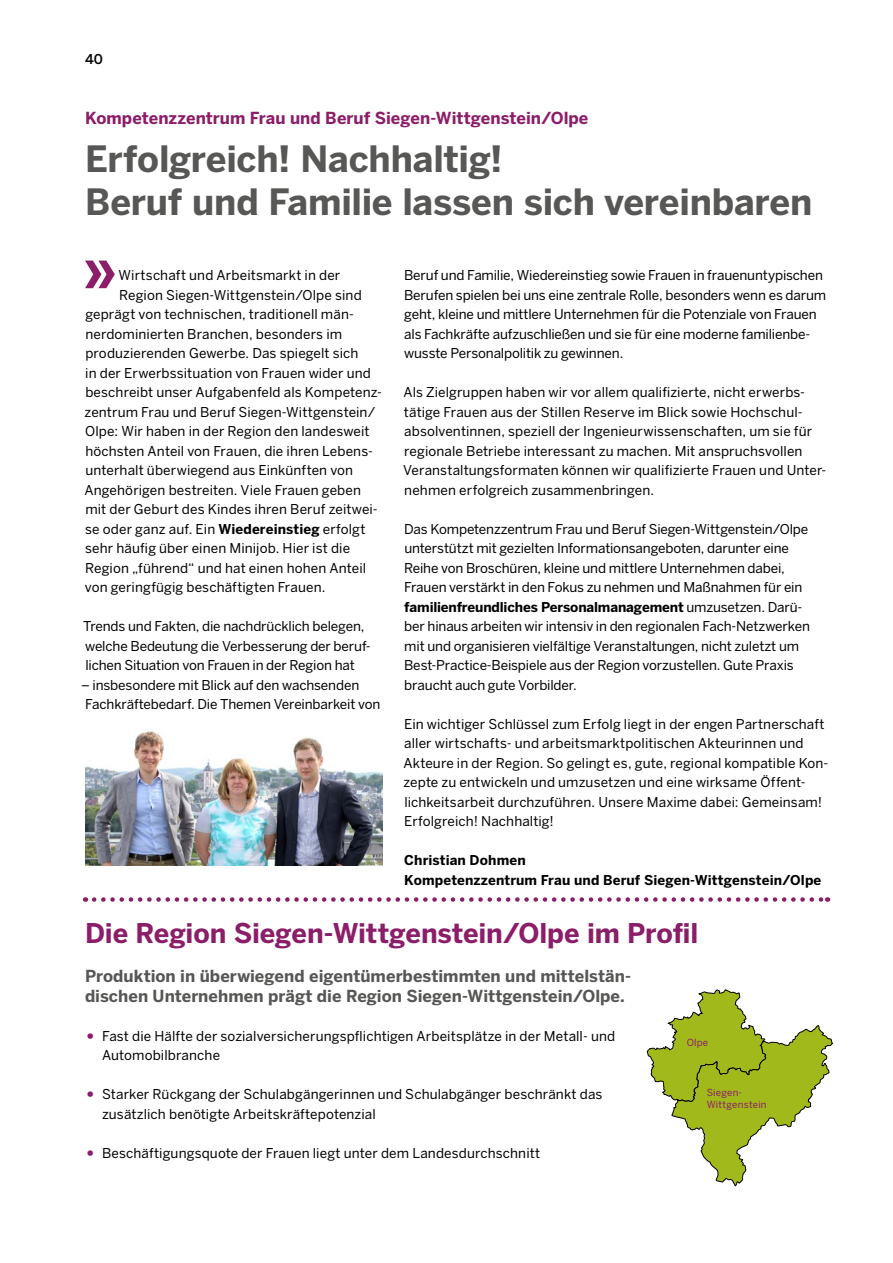
<style>
.page{position:relative;width:893px;height:1263px;background:#fff}
.page>*{position:absolute;margin:0;border:0;box-sizing:border-box;transform-origin:0 0}
._03-Headline_24pt_Bo{font:700 36px "Benton Sans";letter-spacing:-.005em;color:#575756}
._02a-Headline_18pt_B{font:700 27px "Benton Sans";letter-spacing:-.005em;color:#8b1d69}
._04-Subhead_11pt_Bol{font:700 16.5px/19.5px "Benton Sans";color:#575756}
._01-Dachzeile{font:700 16.5px "Benton Sans";color:#8b1d69}
._02-Fließtext_9pt_Re{font:13.5px/19.5px "Benton Sans";letter-spacing:.005em;color:#000}
._04-Fließtext_9pt_Bo{font:700 13.5px "Benton Sans";letter-spacing:.01em;color:#000}
.t1{font:500 13.5px "Benton Sans";color:#000}
._05-Marginalie{font:9.75px "Benton Sans";letter-spacing:.02em;color:#8b1d69}
.s1{font-weight:700}
.s2{font-size:22.5px;color:#8b1d69}
</style>
<div class="page">
<svg style="left:94px;top:897px;width:734px;height:5px"></svg>
<img style="left:85px;top:731px;width:298px;height:134px">
<svg style="left:85px;top:261px;width:30px;height:27px"></svg>
<svg style="left:646px;top:989px;width:187px;height:198px"></svg>
<p class="t1" style="left:85px;top:51px;width:19px">40</p>
<p class="_01-Dachzeile" style="left:85px;top:108px;width:505px">Kompetenzzentrum Frau und Beruf Siegen-Wittgenstein/Olpe</p>
<p class="_03-Headline_24pt_Bo" style="left:85px;top:138px;width:419px">Erfolgreich! Nachhaltig!</p>
<p class="_03-Headline_24pt_Bo" style="left:85px;top:181px;width:729px">Beruf und Familie lassen sich vereinbaren</p>
<p class="_02-Fließtext_9pt_Re" style="left:119px;top:265px;width:223px">Wirtschaft und Arbeitsmarkt in der</p>
<p class="_02-Fließtext_9pt_Re" style="left:119px;top:285px;width:244px">Region Siegen-Wittgenstein/Olpe sind</p>
<p class="_02-Fließtext_9pt_Re" style="left:85px;top:304px;width:270px">geprägt von technischen, traditionell män-</p>
<p class="_02-Fließtext_9pt_Re" style="left:85px;top:324px;width:258px">nerdominierten Branchen, besonders im</p>
<p class="_02-Fließtext_9pt_Re" style="left:85px;top:343px;width:275px">produzierenden Gewerbe. Das spiegelt sich</p>
<p class="_02-Fließtext_9pt_Re" style="left:85px;top:363px;width:287px">in der Erwerbssituation von Frauen wider und</p>
<p class="_02-Fließtext_9pt_Re" style="left:85px;top:382px;width:298px">beschreibt unser Aufgabenfeld als Kompetenz-</p>
<p class="_02-Fließtext_9pt_Re" style="left:85px;top:402px;width:292px">zentrum Frau und Beruf Siegen-Wittgenstein/</p>
<p class="_02-Fließtext_9pt_Re" style="left:85px;top:421px;width:286px">Olpe: Wir haben in der Region den landesweit</p>
<p class="_02-Fließtext_9pt_Re" style="left:85px;top:441px;width:289px">höchsten Anteil von Frauen, die ihren Lebens-</p>
<p class="_02-Fließtext_9pt_Re" style="left:85px;top:460px;width:269px">unterhalt überwiegend aus Einkünften von</p>
<p class="_02-Fließtext_9pt_Re" style="left:85px;top:480px;width:278px">Angehörigen bestreiten. Viele Frauen geben</p>
<p class="_02-Fließtext_9pt_Re" style="left:85px;top:499px;width:294px">mit der Geburt des Kindes ihren Beruf zeitwei-</p>
<p class="_02-Fließtext_9pt_Re" style="left:85px;top:519px;width:282px">se oder ganz auf. Ein <span class="s1">Wiedereinstieg</span> erfolgt</p>
<p class="_02-Fließtext_9pt_Re" style="left:85px;top:538px;width:266px">sehr häufig über einen Minijob. Hier ist die</p>
<p class="_02-Fließtext_9pt_Re" style="left:85px;top:558px;width:283px">Region „führend“ und hat einen hohen Anteil</p>
<p class="_02-Fließtext_9pt_Re" style="left:85px;top:577px;width:242px">von geringfügig beschäftigten Frauen.</p>
<p class="_02-Fließtext_9pt_Re" style="left:83px;top:616px;width:289px">Trends und Fakten, die nachdrücklich belegen, welche Bedeutung die Verbesserung der beruf&shy;lichen Situation von Frauen in der Region hat</p>
<p class="_02-Fließtext_9pt_Re" style="left:81px;top:675px;width:301px">– insbesondere mit Blick auf den wachsenden<br>Fachkräftebedarf. Die Themen Vereinbarkeit von</p>
<p class="_02-Fließtext_9pt_Re" style="left:404px;top:265px;width:424px">Beruf und Familie, Wiedereinstieg sowie Frauen in frauenuntypischen Berufen spielen bei uns eine zentrale Rolle, besonders wenn es darum geht, kleine und mittlere Unternehmen für die Potenziale von Frauen als Fachkräfte aufzuschließen und sie für eine moderne familienbe&shy;wusste Personalpolitik zu gewinnen.</p>
<p class="_02-Fließtext_9pt_Re" style="left:403px;top:382px;width:425px">Als Zielgruppen haben wir vor allem qualifizierte, nicht erwerbs&shy;tätige Frauen aus der Stillen Reserve im Blick sowie Hochschul&shy;absolventinnen, speziell der Ingenieurwissenschaften, um sie für regionale Betriebe interessant zu machen. Mit anspruchsvollen Veranstaltungsformaten können wir qualifizierte Frauen und Unter&shy;nehmen erfolgreich zusammenbringen.</p>
<p class="_02-Fließtext_9pt_Re" style="left:404px;top:519px;width:407px">Das Kompetenzzentrum Frau und Beruf Siegen-Wittgenstein/Olpe unterstützt mit gezielten Informationsangeboten, darunter eine Reihe von Broschüren, kleine und mittlere Unternehmen dabei, Frauen verstärkt in den Fokus zu nehmen und Maßnahmen für ein <span class="s1">familienfreundliches Personalmanagement</span> umzusetzen. Darü&shy;ber hinaus arbeiten wir intensiv in den regionalen Fach-Netzwerken mit und organisieren vielfältige Veranstaltungen, nicht zuletzt um Best-Practice-Beispiele aus der Region vorzustellen. Gute Praxis braucht auch gute Vorbilder.</p>
<p class="_02-Fließtext_9pt_Re" style="left:403px;top:714px;width:426px">Ein wichtiger Schlüssel zum Erfolg liegt in der engen Partnerschaft aller wirtschafts- und arbeitsmarktpolitischen Akteurinnen und Akteure in der Region. So gelingt es, gute, regional kompatible Kon&shy;zepte zu entwickeln und umzusetzen und eine wirksame Öffent&shy;lichkeitsarbeit durchzuführen. Unsere Maxime dabei: Gemeinsam!<br>Erfolgreich! Nachhaltig!</p>
<p class="_04-Fließtext_9pt_Bo" style="left:404px;top:852px;width:123px">Christian Dohmen</p>
<p class="_04-Fließtext_9pt_Bo" style="left:404px;top:872px;width:419px">Kompetenzzentrum Frau und Beruf Siegen-Wittgenstein/Olpe</p>
<p class="_02a-Headline_18pt_B" style="left:85px;top:917px;width:615px">Die Region Siegen-Wittgenstein/Olpe im Profil</p>
<p class="_04-Subhead_11pt_Bol" style="left:85px;top:966px;width:547px">Produktion in überwiegend eigentümerbestimmten und mittelstän&shy;dischen Unternehmen prägt die Region Siegen-Wittgenstein/Olpe.</p>
<p class="_05-Marginalie" style="left:687px;top:1037px;width:23px">Olpe</p>
<p class="_02-Fließtext_9pt_Re" style="left:102px;top:1026px;width:515px;text-indent:-17px"><span class="s2">•</span> Fast die Hälfte der sozialversicherungspflichtigen Arbeitsplätze in der Metall- und<br>Automobilbranche</p>
<p class="_02-Fließtext_9pt_Re" style="left:102px;top:1084px;width:502px;text-indent:-17px"><span class="s2">•</span> Starker Rückgang der Schulabgängerinnen und Schulabgänger beschränkt das zusätzlich benötigte Arbeitskräftepotenzial</p>
<p class="_02-Fließtext_9pt_Re" style="left:85px;top:1143px;width:457px"><span class="s2">•</span> Beschäftigungsquote der Frauen liegt unter dem Landesdurchschnitt</p>
<p class="_05-Marginalie" style="left:707px;top:1086px;width:37px">Siegen-</p>
<p class="_05-Marginalie" style="left:707px;top:1099px;width:61px">Wittgenstein</p>
</div>
